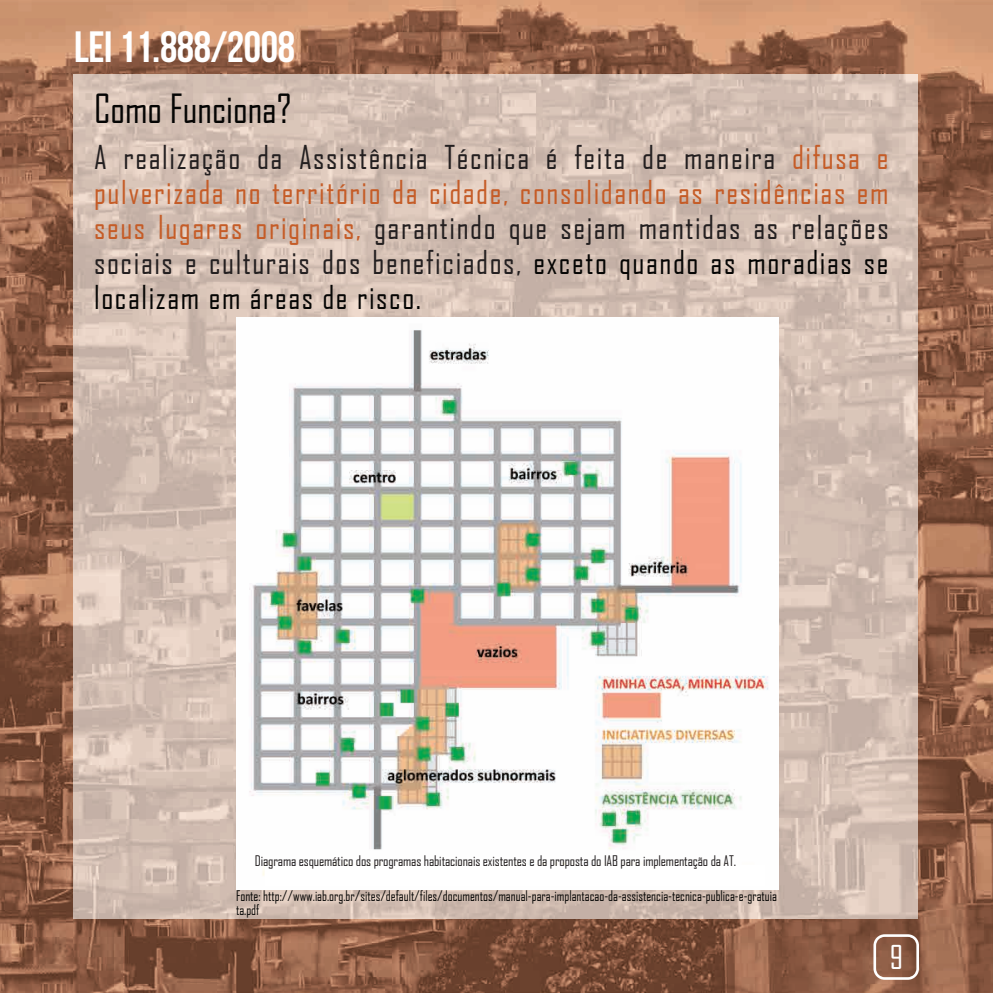
<style>
.page{position:relative;width:993px;height:993px;background:#fff}
.page>*{position:absolute;margin:0;border:0;box-sizing:border-box;transform-origin:0 0}
.t1{font:43.75px "Bebas Neue";letter-spacing:-.01em;color:#fff}
.t2{font:38.5px "Agency FB";color:#050504}
.t3{font:31.5px/35px "Agency FB";letter-spacing:.05em;color:#231f20;text-align:justify}
.t4{font:31.5px "Agency FB";color:#fff}
.t5{font:14px/14px "Agency FB";color:#050504;scale:.93 1}
.t6{font:14px "Agency FB";letter-spacing:-.01em;color:#231f20}
.s1{color:#c55c27}
.s2{color:#050504}
</style>
<div class="page">
<img style="left:0;top:0;width:992px;height:123px">
<img style="left:0;top:123px;width:123px;height:869px">
<img style="left:869px;top:123px;width:123px;height:869px">
<img style="left:123px;top:917px;width:746px;height:75px">
<img style="left:73px;top:74px;width:844px;height:843px">
<img style="left:236px;top:317px;width:542px;height:572px">
<div style="left:265px;top:865px;width:499px;height:20px;background:#fff"></div>
<svg style="left:873px;top:933px;width:45px;height:46px;background:#9c7461"></svg>
<h1 class="t1" style="left:74px;top:23px;width:222px">lei 11.888/2008</h1>
<p class="t2" style="left:94px;top:85px;width:199px">Como Funciona?</p>
<p class="t3" style="left:94px;top:139px;width:795px">A realização da Assistência Técnica é feita de maneira <span class="s1">difusa e pulverizada no território da cidade, consolidando as residências em seus lugares originais,</span> garantindo que sejam mantidas as relações sociais e culturais dos beneficiados, <span class="s2">exceto quando as moradias se localizam em áreas de risco.</span></p>
<p class="t6" style="left:255px;top:851px;width:482px">Diagrama esquemático dos programas habitacionais existentes e da proposta do IAB para implementação da AT.</p>
<p class="t5" style="left:236px;top:888px;width:583px">Fonte: http://www.iab.org.br/sites/default/files/documentos/manual-para-implantacao-da-assistencia-tecnica-publica-e-gratuia ta.pdf</p>
<p class="t4" style="left:889px;top:937px;width:15px">9</p>
</div>
